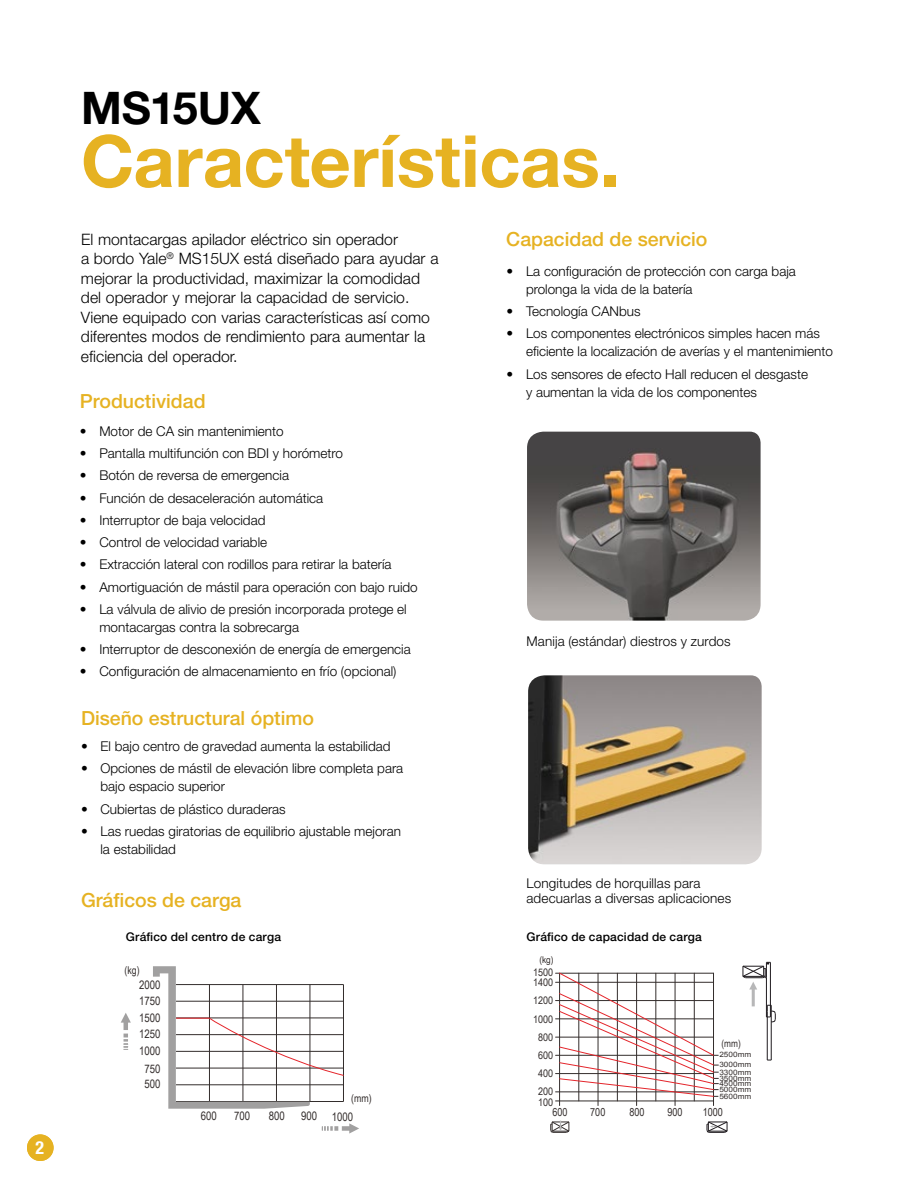
<style>
.page{position:relative;width:918px;height:1188px;background:#fff}
.page>*{position:absolute;margin:0;border:0;box-sizing:border-box;transform-origin:0 0}
.t1{font:700 72px "Helvetica Neue LT Std";letter-spacing:-.005em;color:#e6b222}
.t2{font:700 45px "Helvetica Neue LT Std";letter-spacing:-.01em;color:#000}
.t3{font:500 19.5px "Helvetica Neue LT Std";color:#e6b222}
.t4{font:700 condensed 18px "Helvetica Neue LT Std";color:#fff}
.t5{font:300 15.75px/19.5px "Helvetica Neue LT Std";color:#000}
.t6{font:300 13.5px/18px "Helvetica Neue LT Std";color:#000}
.t7{font:500 12px "Helvetica Neue LT Std";letter-spacing:.015em;color:#000}
.t8{font:11.7px/16.4px "Arial Narrow";color:#332d2c;text-align:justify}
.t9{font:11.1px "Arial Narrow";color:#332d2c}
.t10{font:10.65px "Arial Narrow";color:#332d2c}
.t11{font:10.35px/18.1px "Arial Narrow";color:#332d2c;scale:1.06 1}
.t12{font:10.05px "Arial Narrow";color:#332d2c}
.t13{font:9.3px "Arial Narrow";color:#332d2c;scale:1.09 1}
.t14{font:7.5px "Arial";color:#332d2c;scale:1.11 1}
.t15{font:7.35px/5.8px "Arial";color:#332d2c;scale:1.11 1}
</style>
<div class="page">
<div style="left:27px;top:1134px;width:27px;height:27px;background:#e6b222;border-radius:50%"></div>
<img style="left:528px;top:675px;width:234px;height:189px">
<img style="left:527px;top:432px;width:234px;height:189px">
<svg style="left:322px;top:1123px;width:37px;height:11px"></svg>
<svg style="left:121px;top:1013px;width:10px;height:37px"></svg>
<svg style="left:153px;top:966px;width:191px;height:143px"></svg>
<hr style="left:598px;top:973px;width:1px;height:133px;background:#332d2c">
<hr style="left:556px;top:1073px;width:158px;height:1px;background:#332d2c">
<hr style="left:556px;top:1055px;width:158px;height:1px;background:#332d2c">
<hr style="left:556px;top:1037px;width:158px;height:1px;background:#332d2c">
<hr style="left:556px;top:1019px;width:158px;height:1px;background:#332d2c">
<hr style="left:556px;top:1000px;width:158px;height:1px;background:#332d2c">
<hr style="left:556px;top:982px;width:158px;height:1px;background:#332d2c">
<hr style="left:556px;top:973px;width:158px;height:1px;background:#332d2c">
<hr style="left:559px;top:973px;width:1px;height:133px;background:#332d2c">
<hr style="left:713px;top:973px;width:1px;height:133px;background:#332d2c">
<hr style="left:556px;top:1092px;width:158px;height:1px;background:#332d2c">
<hr style="left:556px;top:1101px;width:158px;height:1px;background:#332d2c">
<hr style="left:617px;top:973px;width:1px;height:128px;background:#332d2c">
<hr style="left:636px;top:973px;width:1px;height:133px;background:#332d2c">
<hr style="left:656px;top:973px;width:1px;height:128px;background:#332d2c">
<hr style="left:675px;top:973px;width:1px;height:133px;background:#332d2c">
<hr style="left:694px;top:973px;width:1px;height:128px;background:#332d2c">
<hr style="left:579px;top:973px;width:1px;height:128px;background:#332d2c">
<svg style="left:558px;top:972px;width:161px;height:125px"></svg>
<hr style="left:767px;top:1012px;width:1px;height:48px;background:#1e1a1e">
<hr style="left:771px;top:1005px;width:1px;height:55px;background:#1e1a1e">
<svg style="left:742px;top:962px;width:34px;height:61px"></svg>
<svg style="left:550px;top:1121px;width:20px;height:12px"></svg>
<svg style="left:706px;top:1121px;width:22px;height:12px"></svg>
<h3 class="t4" style="left:35px;top:1137px;width:10px">2</h3>
<h2 class="t2" style="left:81px;top:80px;width:181px">MS15UX</h2>
<h1 class="t1" style="left:81px;top:117px;width:540px">Características.</h1>
<p class="t5" style="left:81px;top:229px;width:359px">El montacargas apilador eléctrico sin operador<br>a bordo Yale<sup>®</sup> MS15UX está diseñado para ayudar a mejorar la productividad, maximizar la comodidad del operador y mejorar la capacidad de servicio.<br>Viene equipado con varias características así como diferentes modos de rendimiento para aumentar la eficiencia del operador.</p>
<h3 class="t3" style="left:80px;top:389px;width:127px">Productividad</h3>
<p class="t6" style="left:80px;top:422px;width:205px">• Motor de CA sin mantenimiento</p>
<p class="t6" style="left:80px;top:444px;width:265px">• Pantalla multifunción con BDI y horómetro</p>
<p class="t6" style="left:80px;top:466px;width:211px">• Botón de reversa de emergencia</p>
<p class="t6" style="left:80px;top:488px;width:245px">• Función de desaceleración automática</p>
<p class="t6" style="left:80px;top:511px;width:187px">• Interruptor de baja velocidad</p>
<p class="t6" style="left:80px;top:533px;width:189px">• Control de velocidad variable</p>
<p class="t6" style="left:80px;top:555px;width:313px">• Extracción lateral con rodillos para retirar la batería</p>
<p class="t6" style="left:80px;top:577px;width:339px">• Amortiguación de mástil para operación con bajo ruido</p>
<p class="t6" style="left:99px;top:600px;width:309px;text-indent:-19px">• La válvula de alivio de presión incorporada protege el montacargas contra la sobrecarga</p>
<p class="t6" style="left:80px;top:640px;width:332px">• Interruptor de desconexión de energía de emergencia</p>
<p class="t6" style="left:80px;top:662px;width:318px">• Configuración de almacenamiento en frío (opcional)</p>
<h3 class="t3" style="left:81px;top:707px;width:234px">Diseño estructural óptimo</h3>
<p class="t6" style="left:81px;top:737px;width:311px">• El bajo centro de gravedad aumenta la estabilidad</p>
<p class="t6" style="left:100px;top:759px;width:304px;text-indent:-19px">• Opciones de mástil de elevación libre completa para bajo espacio superior</p>
<p class="t6" style="left:81px;top:800px;width:206px">• Cubiertas de plástico duraderas</p>
<p class="t6" style="left:100px;top:822px;width:302px;text-indent:-19px">• Las ruedas giratorias de equilibrio ajustable mejoran la estabilidad</p>
<h3 class="t3" style="left:81px;top:889px;width:162px">Gráficos de carga</h3>
<h3 class="t3" style="left:506px;top:228px;width:203px">Capacidad de servicio</h3>
<p class="t6" style="left:526px;top:262px;width:271px;text-indent:-19px">• La configuración de protección con carga baja prolonga la vida de la batería</p>
<p class="t6" style="left:507px;top:302px;width:136px">• Tecnología CANbus</p>
<p class="t6" style="left:526px;top:324px;width:308px;text-indent:-19px">• Los componentes electrónicos simples hacen más eficiente la localización de averías y el mantenimiento</p>
<p class="t6" style="left:526px;top:364px;width:284px;text-indent:-19px">• Los sensores de efecto Hall reducen el desgaste y aumentan la vida de los componentes</p>
<p class="t6" style="left:526px;top:632px;width:206px">Manija (estándar) diestros y zurdos</p>
<p class="t6" style="left:526px;top:876px;width:206px;line-height:15px">Longitudes de horquillas para adecuarlas a diversas aplicaciones</p>
<p class="t7" style="left:126px;top:929px;width:157px">Gráfico del centro de carga</p>
<p class="t7" style="left:526px;top:929px;width:177px">Gráfico de capacidad de carga</p>
<p class="t10" style="left:125px;top:962px;width:17px">(kg)</p>
<p class="t8" style="left:139px;top:977px;width:23px">2000<br>1750<br>1500<br>1250<br>1000</p>
<p class="t8" style="left:145px;top:1060px;width:18px;line-height:15.6px">750<br>500</p>
<p class="t10" style="left:351px;top:1090px;width:22px">(mm)</p>
<p class="t13" style="left:539px;top:953px;width:15px">(kg)</p>
<p class="t11" style="left:533px;top:967px;width:21px;line-height:10.2px">1500<br>1400</p>
<p class="t11" style="left:533px;top:991px;width:21px;text-align:center">1200<br>1000<br>800<br>600</p>
<p class="t11" style="left:538px;top:1065px;width:16px;line-height:17.5px">400<br>200</p>
<p class="t11" style="left:538px;top:1093px;width:16px">100</p>
<p class="t12" style="left:722px;top:1036px;width:21px">(mm)</p>
<p class="t15" style="left:719px;top:1050px;width:30px;line-height:9.9px">2500mm<br>3000mm</p>
<p class="t14" style="left:719px;top:1067px;width:30px">3300mm</p>
<p class="t15" style="left:719px;top:1075px;width:30px;text-align:justify">3500mm 4500mm 5000mm</p>
<p class="t15" style="left:719px;top:1094px;width:30px">5600mm</p>
<p class="t8" style="left:201px;top:1108px;width:18px">600</p>
<p class="t8" style="left:234px;top:1108px;width:18px">700</p>
<p class="t8" style="left:269px;top:1108px;width:18px">800</p>
<p class="t8" style="left:301px;top:1108px;width:53px">900 1000</p>
<p class="t9" style="left:552px;top:1104px;width:17px">600</p>
<p class="t9" style="left:590px;top:1104px;width:17px">700</p>
<p class="t9" style="left:630px;top:1104px;width:17px">800</p>
<p class="t9" style="left:668px;top:1104px;width:17px">900</p>
<p class="t9" style="left:703px;top:1104px;width:22px">1000</p>
</div>
